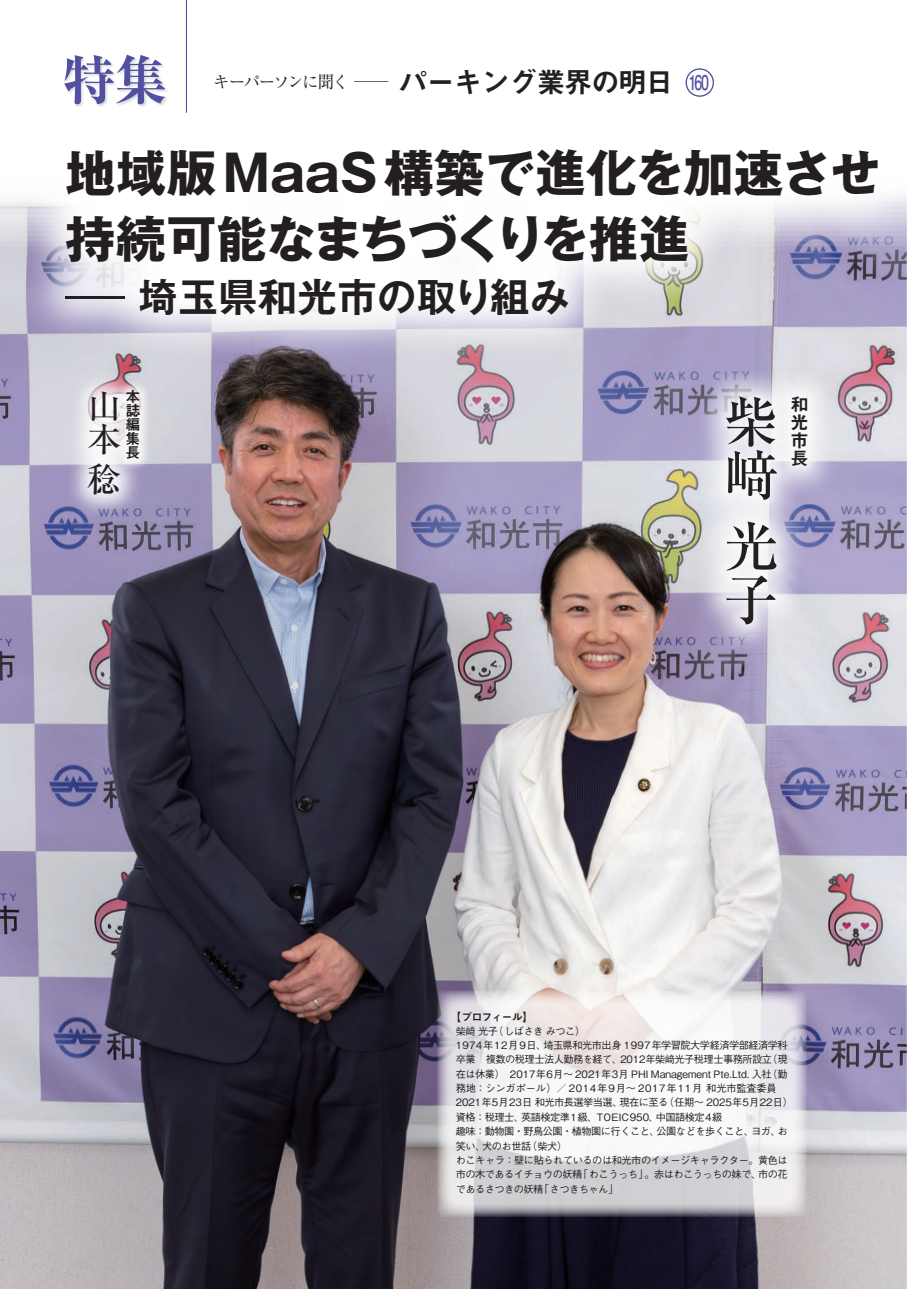
<style>
.page{position:relative;width:919px;height:1289px;background:#fff}
.page>*{position:absolute;margin:0;border:0;box-sizing:border-box;transform-origin:0 0}
.t1{font:500 54.15px/53.4px "Ryumin Pro";color:#231f20}
.t2{font:700 expanded 53.1px "Ryumin Pro";color:#504fa1}
.t3{font:700 49.95px/65.8px "Gothic MB101 Pro";letter-spacing:.01em;color:#231f20}
.t4{font:700 39.3px "Gothic MB101 Pro De";letter-spacing:.01em;color:#231f20}
.t5{font:500 34.05px/33.3px "Ryumin Pro";color:#231f20}
.t6{font:28.65px "Midashi Go Pro MB31";letter-spacing:-.04em;color:#231f20}
.t7{font:18px/18px "Midashi Go Pro MB31";color:#231f20;text-align:justify}
.t8{font:16.35px "Ryumin Pro";letter-spacing:-.09em;color:#231f20}
.t9{font:14.85px/14px "Midashi Go Pro MB31";color:#231f20;text-align:justify}
.t10{font:10.65px "Midashi Go Pro MB31";letter-spacing:-.05em;color:#231f20}
.t11{font:500 10.2px/14.4px "Gothic BBB Pro";letter-spacing:-.05em;color:#231f20}
.s1{font-size:16.95px}
.s2{font-family:"Futo Go B101 Pro";font-weight:700;font-size:20.25px;color:#504fa1}
.s3{font-family:"Gothic MB101 Pro";font-weight:400}
</style>
<div class="page">
<img style="left:0;top:202px;width:906px;height:1086px">
<svg style="left:437px;top:990px;width:369px;height:226px"></svg>
<div style="left:64px;top:367px;width:80px;height:151px;background:#fff;opacity:.9"></div>
<div style="left:114px;top:378px;width:38px;height:92px;background:#fff;opacity:.85"></div>
<div style="left:694px;top:365px;width:145px;height:290px;background:#fff;opacity:.6"></div>
<div style="left:779px;top:384px;width:40px;height:93px;background:#fff;opacity:.6"></div>
<div style="left:714px;top:384px;width:74px;height:252px;background:#fff;opacity:.6"></div>
<div style="left:64px;top:54px;width:105px;height:54px;background:#231f20;opacity:.2"></div>
<div style="left:685px;top:68px;width:29px;height:29px;border:1px solid #504fa1;border-radius:50%"></div>
<svg style="left:19px;top:102px;width:888px;height:261px"></svg>
<hr style="left:186px;top:0;width:1px;height:113px;background:#504fa1">
<h2 class="t2" style="left:63px;top:38px;width:106px">特集</h2>
<h3 class="t8" style="left:213px;top:69px;width:177px">キーパーソンに<span class="s1">聞</span>く <span class="s1">─</span></h3>
<h3 class="t6" style="left:398px;top:59px;width:312px">パーキング業界の明日 <span class="s2">160</span></h3>
<h3 class="t3" style="left:65px;top:134px;width:816px">地域版MaaS構築で進化を加速させ持続可能なまちづくりを推進</h3>
<h3 class="t4" style="left:65px;top:264px;width:505px"><span class="s3">―</span> 埼玉県和光市の取り組み</h3>
<h3 class="t9" style="left:125px;top:388px;width:16px">本誌編集長</h3>
<h1 class="t1" style="left:724px;top:391px;width:54px">柴﨑</h1>
<h3 class="t7" style="left:790px;top:393px;width:18px">和光市長</h3>
<h1 class="t1" style="left:724px;top:516px;width:54px;line-height:52.9px">光子</h1>
<h3 class="t5" style="left:87px;top:387px;width:35px">山本</h3>
<h3 class="t5" style="left:87px;top:460px;width:35px">稔</h3>
<p class="t10" style="left:450px;top:1008px;width:84px">【プロフィール】</p>
<p class="t11" style="left:455px;top:1022px;width:338px">柴﨑 光子（しばさき みつこ）<br>1974年12月9日、埼玉県和光市出身 1997年学習院大学経済学部経済学科卒業　複数の税理士法人勤務を経て、2012年柴﨑光子税理士事務所設立（現在は休業）　2017年6月～ 2021年3月 PHI Management Pte.Ltd. 入社（勤務地：シンガポール）／ 2014年9月～ 2017年11月 和光市監査委員　2021年5月23日 和光市長選挙当選、現在に至る（任期～ 2025年5月22日）資格：税理士、英語検定準1級、TOEIC950、中国語検定4級<br>趣味：動物園・野鳥公園・植物園に行くこと、公園などを歩くこと、ヨガ、お笑い、犬のお世話（柴犬）<br>わこキャラ：壁に貼られているのは和光市のイメージキャラクター。黄色は市の木であるイチョウの妖精「わこうっち」。赤はわこうっちの妹で、市の花であるさつきの妖精「さつきちゃん」</p>
</div>
